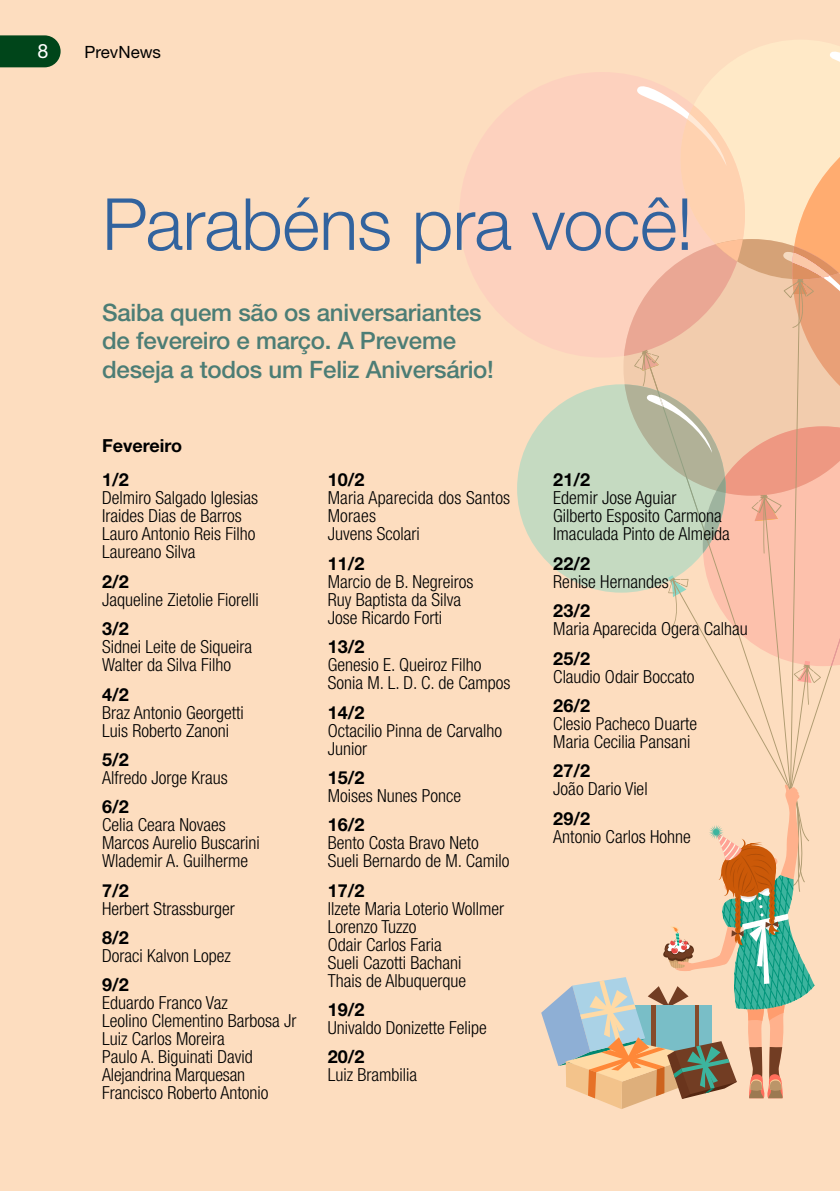
<style>
.page{position:relative;width:840px;height:1191px;background:#fff}
.page>*{position:absolute;margin:0;border:0;box-sizing:border-box;transform-origin:0 0}
.t1{font:300 72px "Helvetica Neue LT Std";letter-spacing:-.01em;color:#32639e}
.t2{font:500 24px/28.8px "Helvetica Neue LT Std";letter-spacing:-.01em;color:#4c7d75}
.t3{font:19.8px "Helvetica Neue LT Std";color:#fff}
.t4{font:300 condensed 18px/18px "Helvetica Neue LT Std";color:#000}
.t5{font:700 18px/34px "Helvetica Neue LT Std";color:#000}
.t6{font:17px "Helvetica Neue LT Std";color:#000}
</style>
<div class="page">
<div style="left:0;top:0;width:839px;height:1191px;background:#fdddbf"></div>
<div style="left:459px;top:72px;width:285px;height:285px;background:#fdd1be;border-radius:50%"></div>
<div style="left:517px;top:384px;width:208px;height:208px;background:#c5dac1;border-radius:50%"></div>
<svg style="left:541px;top:40px;width:298px;height:1069px"></svg>
<svg style="left:0;top:35px;width:61px;height:32px;background:#125025"></svg>
<p class="t3" style="left:38px;top:40px;width:12px">8</p>
<p class="t6" style="left:85px;top:42px;width:78px">PrevNews</p>
<h1 class="t1" style="left:102px;top:180px;width:592px">Parabéns pra você!</h1>
<h2 class="t2" style="left:102px;top:297px;width:393px">Saiba quem são os aniversariantes de fevereiro e março. A Preveme deseja a todos um Feliz Aniversário!</h2>
<p class="t5" style="left:102px;top:428px;width:82px">Fevereiro<br>1/2</p>
<p class="t4" style="left:102px;top:489px;width:157px">Delmiro Salgado Iglesias<br>Iraides Dias de Barros<br>Lauro Antonio Reis Filho<br>Laureano Silva</p>
<p class="t5" style="left:102px;top:564px;width:28px">2/2</p>
<p class="t4" style="left:102px;top:590px;width:158px">Jaqueline Zietolie Fiorelli</p>
<p class="t5" style="left:102px;top:611px;width:28px">3/2</p>
<p class="t4" style="left:102px;top:637px;width:151px">Sidnei Leite de Siqueira<br>Walter da Silva Filho</p>
<p class="t5" style="left:102px;top:676px;width:28px">4/2</p>
<p class="t4" style="left:102px;top:703px;width:143px">Braz Antonio Georgetti<br>Luis Roberto Zanoni</p>
<p class="t5" style="left:102px;top:742px;width:28px">5/2</p>
<p class="t4" style="left:102px;top:768px;width:127px">Alfredo Jorge Kraus</p>
<p class="t5" style="left:102px;top:789px;width:28px">6/2</p>
<p class="t4" style="left:102px;top:815px;width:159px">Celia Ceara Novaes<br>Marcos Aurelio Buscarini<br>Wlademir A. Guilherme</p>
<p class="t5" style="left:102px;top:872px;width:28px">7/2</p>
<p class="t4" style="left:102px;top:899px;width:134px">Herbert Strassburger</p>
<p class="t5" style="left:102px;top:920px;width:28px">8/2</p>
<p class="t4" style="left:102px;top:946px;width:130px">Doraci Kalvon Lopez</p>
<p class="t5" style="left:102px;top:967px;width:28px">9/2</p>
<p class="t4" style="left:102px;top:993px;width:196px">Eduardo Franco Vaz<br>Leolino Clementino Barbosa Jr<br>Luiz Carlos Moreira<br>Paulo A. Biguinati David<br>Alejandrina Marquesan<br>Francisco Roberto Antonio</p>
<p class="t5" style="left:327px;top:462px;width:38px">10/2</p>
<p class="t4" style="left:327px;top:489px;width:184px">Maria Aparecida dos Santos<br>Moraes<br>Juvens Scolari</p>
<p class="t5" style="left:327px;top:546px;width:38px">11/2</p>
<p class="t4" style="left:327px;top:572px;width:147px">Marcio de B. Negreiros<br>Ruy Baptista da Silva<br>Jose Ricardo Forti</p>
<p class="t5" style="left:327px;top:629px;width:38px">13/2</p>
<p class="t4" style="left:327px;top:655px;width:184px">Genesio E. Queiroz Filho<br>Sonia M. L. D. C. de Campos</p>
<p class="t5" style="left:327px;top:694px;width:38px">14/2</p>
<p class="t4" style="left:327px;top:721px;width:176px">Octacilio Pinna de Carvalho<br>Junior</p>
<p class="t5" style="left:327px;top:760px;width:38px">15/2</p>
<p class="t4" style="left:327px;top:786px;width:135px">Moises Nunes Ponce</p>
<p class="t5" style="left:327px;top:807px;width:38px">16/2</p>
<p class="t4" style="left:327px;top:833px;width:183px">Bento Costa Bravo Neto<br>Sueli Bernardo de M. Camilo</p>
<p class="t5" style="left:327px;top:872px;width:38px">17/2</p>
<p class="t4" style="left:327px;top:899px;width:178px">Ilzete Maria Loterio Wollmer<br>Lorenzo Tuzzo<br>Odair Carlos Faria<br>Sueli Cazotti Bachani<br>Thais de Albuquerque</p>
<p class="t5" style="left:327px;top:992px;width:38px">19/2</p>
<p class="t4" style="left:327px;top:1018px;width:160px">Univaldo Donizette Felipe</p>
<p class="t5" style="left:327px;top:1039px;width:38px">20/2</p>
<p class="t4" style="left:327px;top:1065px;width:91px">Luiz Brambilia</p>
<p class="t5" style="left:553px;top:462px;width:38px">21/2</p>
<p class="t4" style="left:553px;top:489px;width:178px">Edemir Jose Aguiar<br>Gilberto Esposito Carmona<br>Imaculada Pinto de Almeida</p>
<p class="t5" style="left:553px;top:546px;width:38px">22/2</p>
<p class="t4" style="left:553px;top:572px;width:117px">Renise Hernandes</p>
<p class="t5" style="left:553px;top:593px;width:38px">23/2</p>
<p class="t4" style="left:553px;top:619px;width:196px">Maria Aparecida Ogera Calhau</p>
<p class="t5" style="left:553px;top:640px;width:38px">25/2</p>
<p class="t4" style="left:553px;top:667px;width:142px">Claudio Odair Boccato</p>
<p class="t5" style="left:553px;top:688px;width:38px">26/2</p>
<p class="t4" style="left:553px;top:714px;width:145px">Clesio Pacheco Duarte<br>Maria Cecilia Pansani</p>
<p class="t5" style="left:553px;top:753px;width:38px">27/2</p>
<p class="t4" style="left:553px;top:779px;width:96px">João Dario Viel</p>
<p class="t5" style="left:553px;top:801px;width:38px">29/2</p>
<p class="t4" style="left:553px;top:827px;width:139px">Antonio Carlos Hohne</p>
</div>
